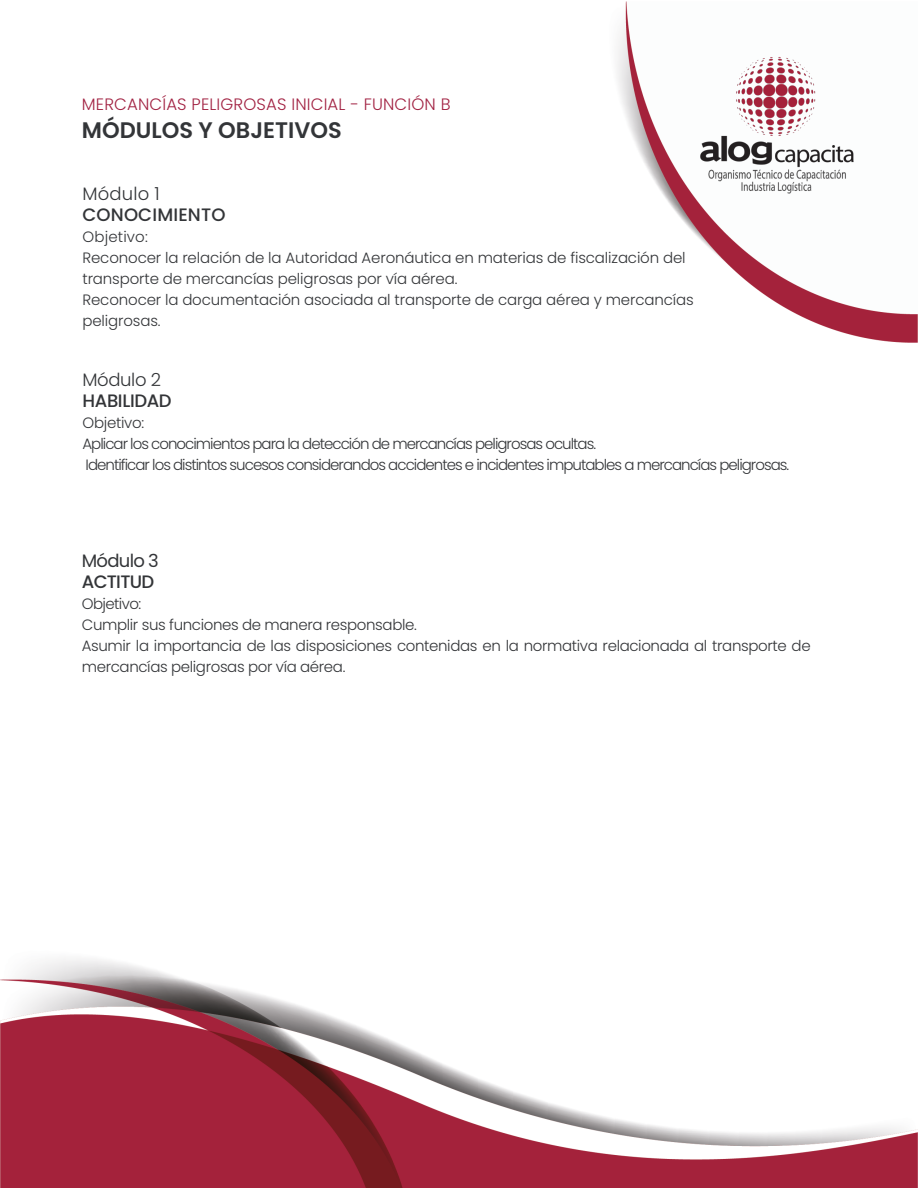
<style>
.page{position:relative;width:918px;height:1188px;background:#fff}
.page>*{position:absolute;margin:0;border:0;box-sizing:border-box;transform-origin:0 0}
.t1{font:600 22.5px "Poppins";color:#333538}
.t2{font:300 18px "Poppins";letter-spacing:-.005em;color:#333538}
.t3{font:500 18px "Poppins";letter-spacing:.01em;color:#333538}
.t4{font:500 18px "Poppins";letter-spacing:-.02em;color:#333538}
.t5{font:18px "Poppins";letter-spacing:-.04em;color:#333538}
.t6{font:500 18px "Poppins";letter-spacing:-.04em;color:#333538}
.t7{font:300 16.5px "Poppins";letter-spacing:.01em;color:#a22343}
.t8{font:300 15px/21px "Poppins";letter-spacing:-.025em;color:#333538}
.t9{font:300 15px "Poppins";letter-spacing:-.065em;color:#333538}
.t10{font:300 15px "Poppins";letter-spacing:.01em;color:#333538}
</style>
<div class="page">
<img style="left:0;top:1px;width:918px;height:1187px">
<img style="left:700px;top:54px;width:154px;height:141px">
<p class="t7" style="left:82px;top:94px;width:370px">MERCANCÍAS PELIGROSAS INICIAL - FUNCIÓN B</p>
<p class="t1" style="left:82px;top:117px;width:261px">MÓDULOS Y OBJETIVOS</p>
<p class="t2" style="left:82px;top:184px;width:79px">Módulo 1</p>
<p class="t3" style="left:82px;top:205px;width:145px">CONOCIMIENTO</p>
<p class="t10" style="left:82px;top:228px;width:67px">Objetivo:</p>
<p class="t8" style="left:82px;top:248px;width:605px">Reconocer la relación de la Autoridad Aeronáutica en materias de fiscalización del</p>
<p class="t8" style="left:82px;top:269px;width:376px">transporte de mercancías peligrosas por vía aérea.</p>
<p class="t8" style="left:82px;top:290px;width:613px">Reconocer la documentación asociada al transporte de carga aérea y mercancías</p>
<p class="t8" style="left:82px;top:311px;width:80px">peligrosas.</p>
<p class="t2" style="left:82px;top:370px;width:80px">Módulo 2</p>
<p class="t4" style="left:82px;top:391px;width:91px">HABILIDAD</p>
<p class="t8" style="left:82px;top:413px;width:63px">Objetivo:</p>
<p class="t9" style="left:82px;top:435px;width:515px">Aplicar los conocimientos para la detección de mercancías peligrosas ocultas.</p>
<p class="t9" style="left:86px;top:456px;width:705px">Identificar los distintos sucesos considerandos accidentes e incidentes imputables a mercancías peligrosas.</p>
<p class="t5" style="left:82px;top:551px;width:79px">Módulo 3</p>
<p class="t6" style="left:82px;top:572px;width:74px">ACTITUD</p>
<p class="t8" style="left:82px;top:594px;width:61px">Objetivo:</p>
<p class="t8" style="left:82px;top:615px;width:336px">Cumplir sus funciones de manera responsable.</p>
<p class="t8" style="left:82px;top:636px;width:730px">Asumir la importancia de las disposiciones contenidas en la normativa relacionada al transporte de mercancías peligrosas por vía aérea.</p>
</div>
